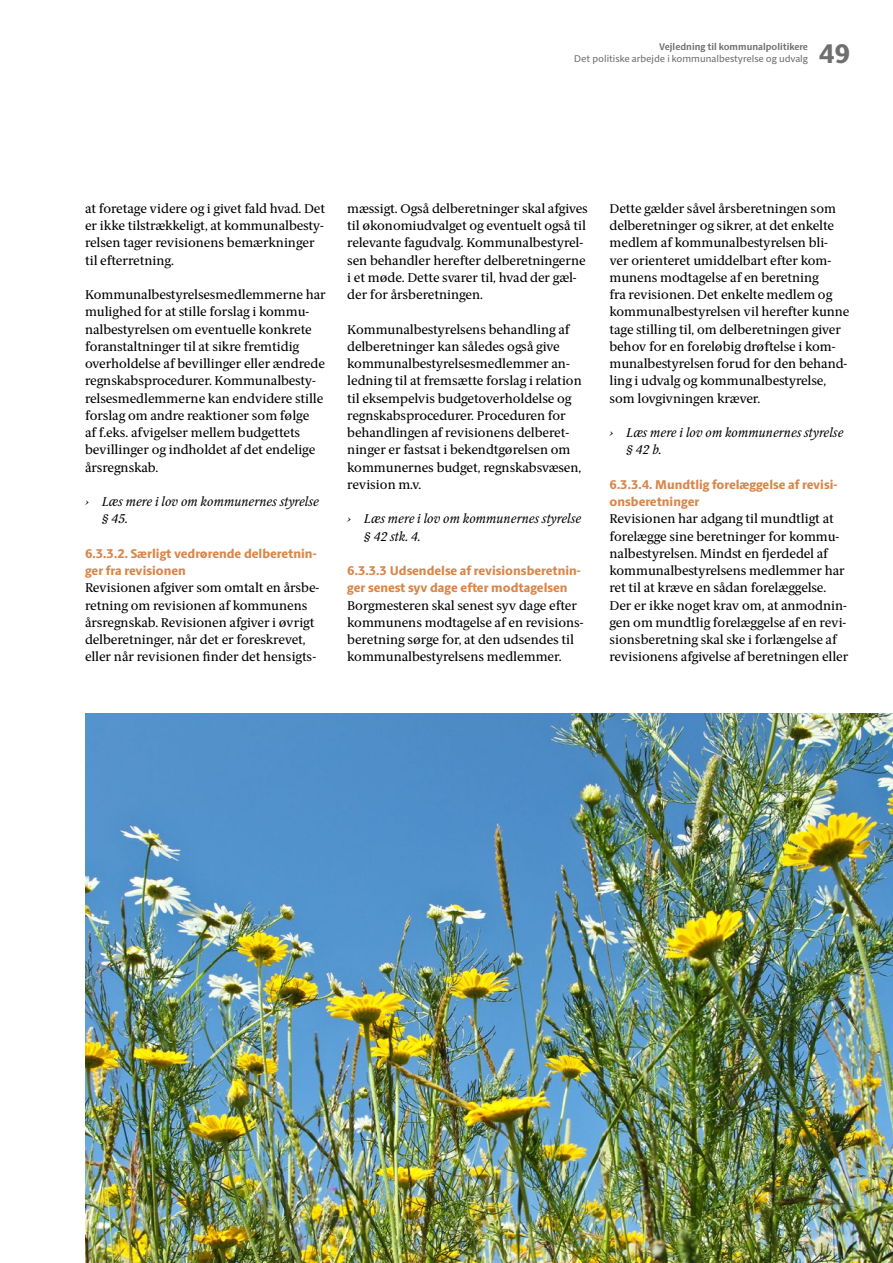
<style>
.page{position:relative;width:893px;height:1263px;background:#fff}
.page>*{position:absolute;margin:0;border:0;box-sizing:border-box;transform-origin:0 0}
.t1{font:800 27px "ID Sans";color:#706f6f}
.Brødtekst_-_SERIF{font:12.75px/17.2px "ID Serif";color:#000}
.Brødtekst_-_SERIF-2{font:800 12.75px/17.2px "ID Sans";color:#d8874c}
.Brødtekst_-_SERIF-3{font:italic 12.75px/17.2px "ID Serif";color:#000}
.t2{font:9.75px "ID Sans";color:#706f6f}
.t3{font:700 9.75px "ID Sans";color:#706f6f}
</style>
<div class="page">
<img style="left:85px;top:714px;width:808px;height:549px">
<p class="t3" style="left:659px;top:41px;width:150px">Vejledning til kommunalpolitikere</p>
<p class="t2" style="left:574px;top:53px;width:235px">Det politiske arbejde i kommunalbestyrelse og udvalg</p>
<h1 class="t1" style="left:819px;top:37px;width:33px">49</h1>
<p class="Brødtekst_-_SERIF" style="left:85px;top:200px;width:242px">at foretage videre og i givet fald hvad. Det er ikke tilstrækkeligt, at kommunalbesty&shy;relsen tager revisionens bemærkninger til efterretning.</p>
<p class="Brødtekst_-_SERIF" style="left:85px;top:286px;width:242px">Kommunalbestyrelsesmedlemmerne har mulighed for at stille forslag i kommu&shy;nalbestyrelsen om eventuelle konkrete foranstaltninger til at sikre fremtidig overholdelse af bevillinger eller ændrede regnskabsprocedurer. Kommunalbesty&shy;relsesmedlemmerne kan endvidere stille forslag om andre reaktioner som følge<br>af f.eks. afvigelser mellem budgettets bevillinger og indholdet af det endelige årsregnskab.</p>
<p class="Brødtekst_-_SERIF-3" style="left:102px;top:493px;width:219px;text-indent:-17px">› Læs mere i lov om kommunernes styrelse § 45.</p>
<p class="Brødtekst_-_SERIF-2" style="left:85px;top:545px;width:233px">6.3.3.2. Særligt vedrørende delberetnin&shy;ger fra revisionen</p>
<p class="Brødtekst_-_SERIF" style="left:85px;top:580px;width:236px">Revisionen afgiver som omtalt en årsbe&shy;retning om revisionen af kommunens årsregnskab. Revisionen afgiver i øvrigt delberetninger, når det er foreskrevet, eller når revisionen finder det hensigts-</p>
<p class="Brødtekst_-_SERIF" style="left:347px;top:200px;width:242px">mæssigt. Også delberetninger skal afgives til økonomiudvalget og eventuelt også til relevante fagudvalg. Kommunalbestyrel&shy;sen behandler herefter delberetningerne i et møde. Dette svarer til, hvad der gæl&shy;der for årsberetningen.</p>
<p class="Brødtekst_-_SERIF" style="left:347px;top:321px;width:236px">Kommunalbestyrelsens behandling af delberetninger kan således også give kommunalbestyrelsesmedlemmer an&shy;ledning til at fremsætte forslag i relation til eksempelvis budgetoverholdelse og regnskabsprocedurer. Proceduren for behandlingen af revisionens delberet&shy;ninger er fastsat i bekendtgørelsen om kommunernes budget, regnskabsvæsen, revision m.v.</p>
<p class="Brødtekst_-_SERIF-3" style="left:364px;top:510px;width:219px;text-indent:-17px">› Læs mere i lov om kommunernes styrelse § 42 stk. 4.</p>
<p class="Brødtekst_-_SERIF-2" style="left:347px;top:562px;width:235px">6.3.3.3 Udsendelse af revisionsberetnin&shy;ger senest syv dage efter modtagelsen</p>
<p class="Brødtekst_-_SERIF" style="left:347px;top:597px;width:238px">Borgmesteren skal senest syv dage efter kommunens modtagelse af en revisions&shy;beretning sørge for, at den udsendes til kommunalbestyrelsens medlemmer.</p>
<p class="Brødtekst_-_SERIF" style="left:609px;top:200px;width:242px">Dette gælder såvel årsberetningen som delberetninger og sikrer, at det enkelte medlem af kommunalbestyrelsen bli&shy;ver orienteret umiddelbart efter kom&shy;munens modtagelse af en beretning<br>fra revisionen. Det enkelte medlem og kommunalbestyrelsen vil herefter kunne tage stilling til, om delberetningen giver behov for en foreløbig drøftelse i kom&shy;munalbestyrelsen forud for den behand&shy;ling i udvalg og kommunalbestyrelse, som lovgivningen kræver.</p>
<p class="Brødtekst_-_SERIF-3" style="left:626px;top:424px;width:219px;text-indent:-17px">› Læs mere i lov om kommunernes styrelse § 42 b.</p>
<p class="Brødtekst_-_SERIF-2" style="left:609px;top:476px;width:229px">6.3.3.4. Mundtlig forelæggelse af revisi&shy;onsberetninger</p>
<p class="Brødtekst_-_SERIF" style="left:609px;top:511px;width:240px">Revisionen har adgang til mundtligt at forelægge sine beretninger for kommu&shy;nalbestyrelsen. Mindst en fjerdedel af kommunalbestyrelsens medlemmer har ret til at kræve en sådan forelæggelse.<br>Der er ikke noget krav om, at anmodnin&shy;gen om mundtlig forelæggelse af en revi&shy;sionsberetning skal ske i forlængelse af revisionens afgivelse af beretningen eller</p>
</div>
